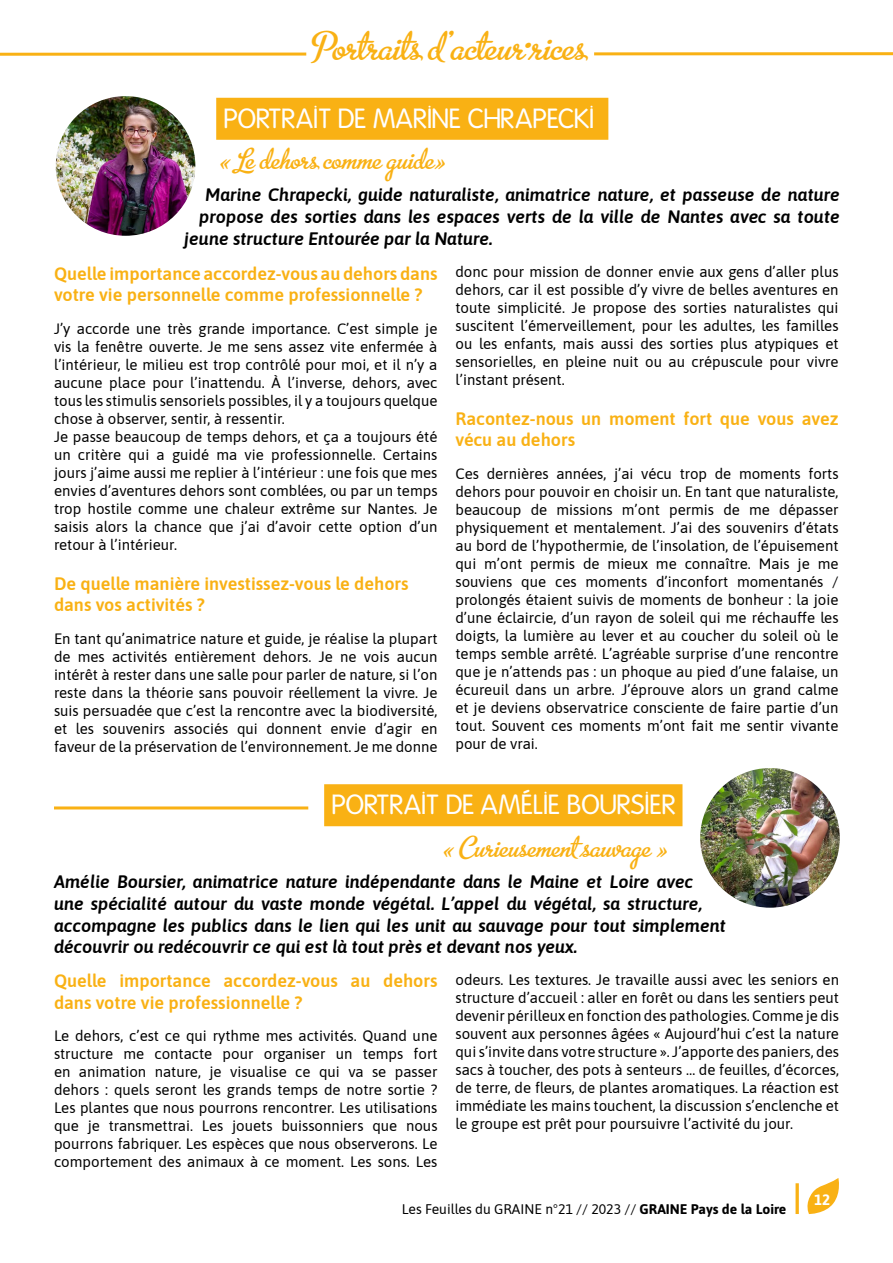
<style>
.page{position:relative;width:893px;height:1263px;background:#fff}
.page>*{position:absolute;margin:0;border:0;box-sizing:border-box;transform-origin:0 0}
.t1{font:45px "Metro Script";color:#f9b114}
.t2{font:33px "Metro Script";color:#f9b114}
.t3{font:27px "Folks";color:#fff}
.t4{font:italic 600 18px/21.6px "Asap";color:#000}
.t5{font:600 18px/21.6px "Asap";color:#f9b114}
.t6{font:15px/18px "Asap";color:#000;text-align:justify}
.t7{font:700 15px "Asap";color:#fff}
.t8{font:13.95px "Asap";color:#000}
.s1{font-weight:700}
</style>
<div class="page">
<svg style="left:0;top:52px;width:893px;height:4px;background:#fac44e"></svg>
<div style="left:306px;top:37px;width:288px;height:45px;background:#fff"></div>
<svg style="left:807px;top:1178px;width:32px;height:36px"></svg>
<svg style="left:795px;top:1183px;width:4px;height:31px"></svg>
<div style="left:216px;top:98px;width:392px;height:42px;background:#f9b114"></div>
<img style="left:56px;top:97px;width:139px;height:138px">
<div style="left:44px;top:85px;width:163px;height:162px;border:11px solid #fff;border-radius:50%"></div>
<div style="left:324px;top:784px;width:358px;height:42px;background:#f9b114"></div>
<img style="left:694px;top:762px;width:151px;height:151px;border-radius:75px">
<div style="left:689px;top:757px;width:162px;height:162px;border:11px solid #fff;border-radius:50%"></div>
<hr style="left:54px;top:806px;width:254px;height:3px;background:#f9b114">
<h1 class="t1" style="left:314px;top:22px;width:274px">Portraits d’acteur·rices</h1>
<h3 class="t3" style="left:223px;top:104px;width:373px">PORTRAIT DE MARINE CHRAPECKI</h3>
<h2 class="t2" style="left:219px;top:141px;width:230px">« Le dehors comme guide»</h2>
<p class="t4" style="left:205px;top:183px;width:636px">Marine Chrapecki, guide naturaliste, animatrice nature, et passeuse de nature</p>
<p class="t4" style="left:199px;top:205px;width:642px">propose des sorties dans les espaces verts de la ville de Nantes avec sa toute</p>
<p class="t4" style="left:184px;top:227px;width:310px">jeune structure Entourée par la Nature.</p>
<p class="t5" style="left:54px;top:262px;width:385px">Quelle importance accordez-vous au dehors dans votre vie personnelle comme professionnelle ?</p>
<p class="t6" style="left:54px;top:319px;width:385px;text-align:left">J’y accorde une très grande importance. C’est simple je vis la fenêtre ouverte. Je me sens assez vite enfermée à l’intérieur, le milieu est trop contrôlé pour moi, et il n’y a aucune place pour l’inattendu. À l’inverse, dehors, avec tous les stimulis sensoriels possibles, il y a toujours quelque chose à observer, sentir, à ressentir.<br>Je passe beaucoup de temps dehors, et ça a toujours été un critère qui a guidé ma vie professionnelle. Certains jours j’aime aussi me replier à l’intérieur : une fois que mes envies d’aventures dehors sont comblées, ou par un temps trop hostile comme une chaleur extrême sur Nantes. Je saisis alors la chance que j’ai d’avoir cette option d’un retour à l’intérieur.</p>
<p class="t5" style="left:54px;top:571px;width:356px">De quelle manière investissez-vous le dehors dans vos activités ?</p>
<p class="t6" style="left:54px;top:628px;width:385px">En tant qu’animatrice nature et guide, je réalise la plupart de mes activités entièrement dehors. Je ne vois aucun intérêt à rester dans une salle pour parler de nature, si l’on reste dans la théorie sans pouvoir réellement la vivre. Je suis persuadée que c’est la rencontre avec la biodiversité, et les souvenirs associés qui donnent envie d’agir en faveur de la préservation de l’environnement. Je me donne</p>
<p class="t6" style="left:455px;top:262px;width:385px">donc pour mission de donner envie aux gens d’aller plus dehors, car il est possible d’y vivre de belles aventures en toute simplicité. Je propose des sorties naturalistes qui suscitent l’émerveillement, pour les adultes, les familles ou les enfants, mais aussi des sorties plus atypiques et sensorielles, en pleine nuit ou au crépuscule pour vivre l’instant présent.</p>
<p class="t5" style="left:455px;top:407px;width:385px">Racontez-nous un moment fort que vous avez vécu au dehors</p>
<p class="t6" style="left:455px;top:464px;width:385px">Ces dernières années, j’ai vécu trop de moments forts dehors pour pouvoir en choisir un. En tant que naturaliste, beaucoup de missions m’ont permis de me dépasser physiquement et mentalement. J’ai des souvenirs d’états au bord de l’hypothermie, de l’insolation, de l’épuisement qui m’ont permis de mieux me connaître. Mais je me souviens que ces moments d’inconfort momentanés / prolongés étaient suivis de moments de bonheur : la joie d’une éclaircie, d’un rayon de soleil qui me réchauffe les doigts, la lumière au lever et au coucher du soleil où le temps semble arrêté. L’agréable surprise d’une rencontre que je n’attends pas : un phoque au pied d’une falaise, un écureuil dans un arbre. J’éprouve alors un grand calme et je deviens observatrice consciente de faire partie d’un tout. Souvent ces moments m’ont fait me sentir vivante pour de vrai.</p>
<h3 class="t3" style="left:331px;top:790px;width:346px">PORTRAIT DE AMÉLIE BOURSIER</h3>
<h2 class="t2" style="left:442px;top:829px;width:228px">« Curieusement sauvage »</h2>
<p class="t4" style="left:54px;top:870px;width:673px">Amélie Boursier, animatrice nature indépendante dans le Maine et Loire avec une spécialité autour du vaste monde végétal. L’appel du végétal, sa structure, accompagne les publics dans le lien qui les unit au sauvage pour tout simplement découvrir ou redécouvrir ce qui est là tout près et devant nos yeux.</p>
<p class="t5" style="left:54px;top:969px;width:385px">Quelle importance accordez-vous au dehors dans votre vie professionnelle ?</p>
<p class="t6" style="left:54px;top:1026px;width:385px">Le dehors, c’est ce qui rythme mes activités. Quand une structure me contacte pour organiser un temps fort en animation nature, je visualise ce qui va se passer dehors : quels seront les grands temps de notre sortie ?<br>Les plantes que nous pourrons rencontrer. Les utilisations que je transmettrai. Les jouets buissonniers que nous pourrons fabriquer. Les espèces que nous observerons. Le comportement des animaux à ce moment. Les sons. Les</p>
<p class="t6" style="left:455px;top:969px;width:385px">odeurs. Les textures. Je travaille aussi avec les seniors en structure d’accueil : aller en forêt ou dans les sentiers peut devenir périlleux en fonction des pathologies. Comme je dis souvent aux personnes âgées « Aujourd’hui c’est la nature qui s’invite dans votre structure ». J’apporte des paniers, des sacs à toucher, des pots à senteurs … de feuilles, d’écorces, de terre, de fleurs, de plantes aromatiques. La réaction est immédiate les mains touchent, la discussion s’enclenche et le groupe est prêt pour poursuivre l’activité du jour.</p>
<p class="t8" style="left:402px;top:1199px;width:386px">Les Feuilles du GRAINE n°21 // 2023 // <span class="s1">GRAINE Pays de la Loire</span></p>
<p class="t7" style="left:814px;top:1189px;width:18px">12</p>
</div>
